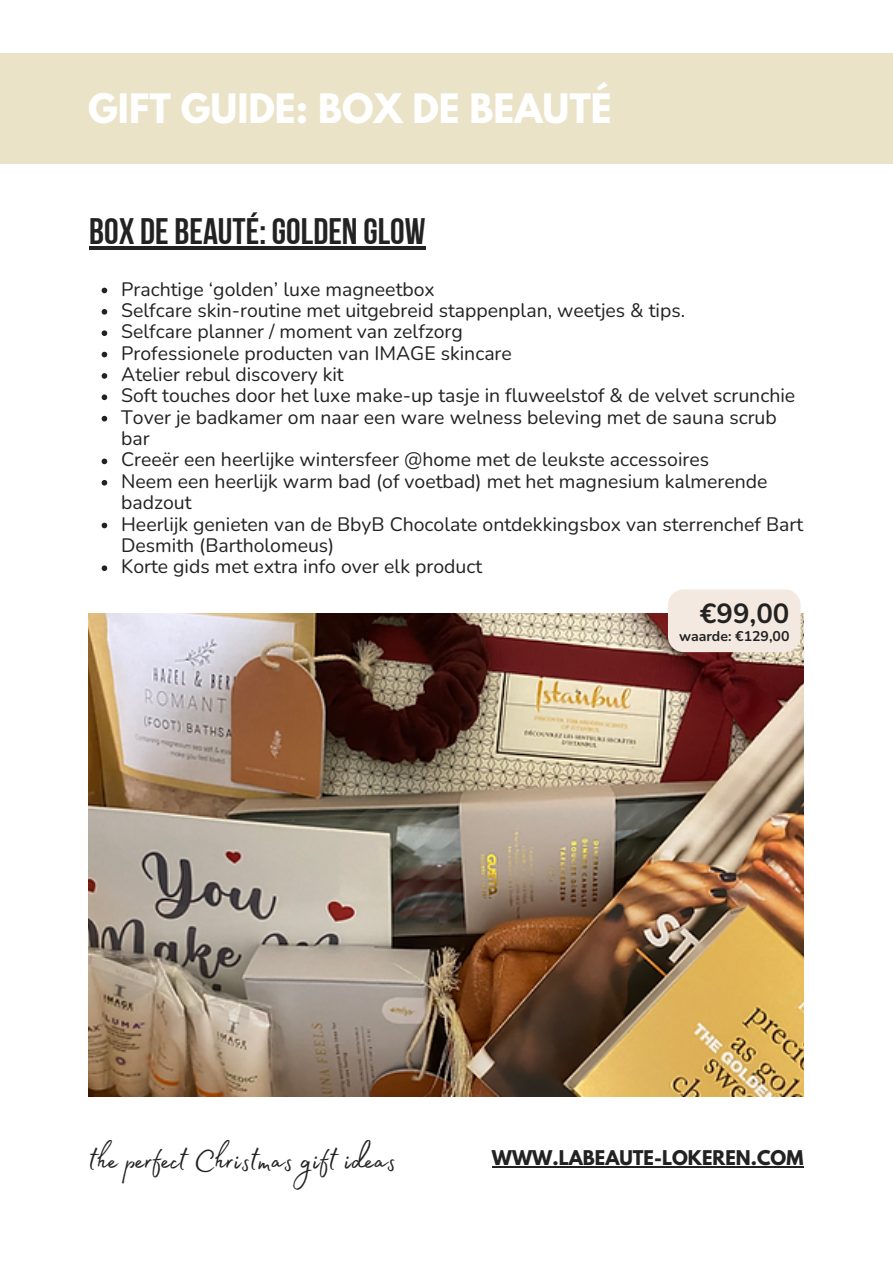
<style>
.page{position:relative;width:893px;height:1264px;background:#fff}
.page>*{position:absolute;margin:0;border:0;box-sizing:border-box;transform-origin:0 0}
.t1{font:37.5px "Madelyn Fill";color:#222}
.t2{font:36.75px "Bebas Neue Cyrillic";color:#222}
.t3{font:700 36px "League Spartan";color:#fff}
.t4{font:700 27.6px "Nunito";color:#222}
.t5{font:19.5px/21.3px "Nunito";color:#222}
.t6{font:700 18px "League Spartan";color:#222}
.t7{font:700 14.1px "Nunito";color:#222}
</style>
<div class="page">
<div style="left:0;top:54px;width:892px;height:57px;background:#eae3c7"></div>
<div style="left:0;top:106px;width:892px;height:57px;background:#eae3c7"></div>
<img style="left:88px;top:613px;width:715px;height:483px">
<svg style="left:102px;top:288px;width:5px;height:5px"></svg>
<svg style="left:102px;top:309px;width:5px;height:5px"></svg>
<svg style="left:102px;top:330px;width:5px;height:6px"></svg>
<svg style="left:102px;top:352px;width:5px;height:5px"></svg>
<svg style="left:102px;top:373px;width:5px;height:6px"></svg>
<svg style="left:102px;top:394px;width:5px;height:6px"></svg>
<svg style="left:102px;top:416px;width:5px;height:5px"></svg>
<svg style="left:102px;top:458px;width:5px;height:6px"></svg>
<svg style="left:102px;top:480px;width:5px;height:5px"></svg>
<svg style="left:102px;top:522px;width:5px;height:6px"></svg>
<svg style="left:102px;top:565px;width:5px;height:6px"></svg>
<hr style="left:89px;top:246px;width:336px;height:4px;background:#222">
<div style="left:668px;top:589px;width:132px;height:63px;background:#f4e9e0;border-radius:16px"></div>
<hr style="left:492px;top:1166px;width:311px;height:1px;background:#222">
<p class="t3" style="left:88px;top:91px;width:525px">GIFT GUIDE: BOX DE BEAUTÉ</p>
<p class="t2" style="left:89px;top:217px;width:338px">BOX DE BEAUTÉ: GOLDEN GLOW</p>
<p class="t5" style="left:121px;top:278px;width:315px">Prachtige ‘golden’ luxe magneetbox</p>
<p class="t5" style="left:121px;top:300px;width:565px">Selfcare skin-routine met uitgebreid stappenplan, weetjes &amp; tips.</p>
<p class="t5" style="left:121px;top:321px;width:343px">Selfcare planner / moment van zelfzorg</p>
<p class="t5" style="left:121px;top:342px;width:392px">Professionele producten van IMAGE skincare</p>
<p class="t5" style="left:121px;top:364px;width:224px">Atelier rebul discovery kit</p>
<p class="t5" style="left:121px;top:385px;width:675px">Soft touches door het luxe make-up tasje in fluweelstof &amp; de velvet scrunchie</p>
<p class="t5" style="left:121px;top:406px;width:657px">Tover je badkamer om naar een ware welness beleving met de sauna scrub bar</p>
<p class="t5" style="left:121px;top:449px;width:589px">Creeër een heerlij ke wintersfeer @home met de leukste accessoires</p>
<p class="t5" style="left:121px;top:471px;width:647px">Neem een heerlijk warm bad (of voetbad) met het magnesium kalmerende badzout</p>
<p class="t5" style="left:121px;top:513px;width:683px">Heerlijk genieten van de BbyB Chocolate ontdekkingsbox van sterrenchef Bart<br>Desmith (Bartholomeus)</p>
<p class="t5" style="left:121px;top:556px;width:362px">Korte gids met extra info over elk product</p>
<p class="t4" style="left:699px;top:595px;width:91px">€99,00</p>
<p class="t7" style="left:679px;top:626px;width:112px">waarde: €129,00</p>
<p class="t1" style="left:89px;top:1132px;width:308px">the perfect Christmas gift ideas</p>
<p class="t6" style="left:492px;top:1148px;width:313px">WWW.LABEAUTE-LOKEREN.COM</p>
</div>
